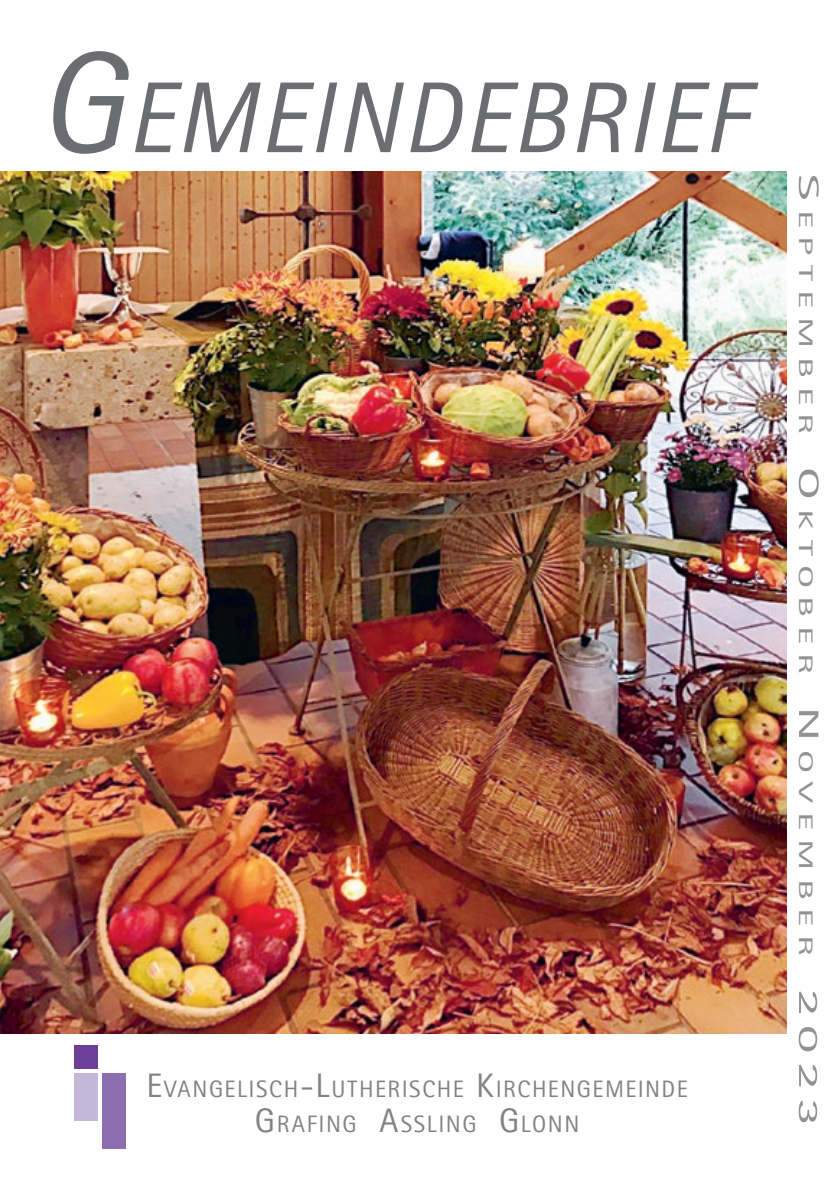
<style>
.page{position:relative;width:840px;height:1191px;background:#fff}
.page>*{position:absolute;margin:0;border:0;box-sizing:border-box;transform-origin:0 0}
.t1{font:120px "ELKB Zeichen";color:#6c4099}
.t2{font:italic 100.8px "Agfa Rotis Sans Serif";letter-spacing:.025em;color:#6c6d70}
.t3{font:23.8px/35.4px "Agfa Rotis Sans Serif";letter-spacing:.065em;color:#808285;text-align:center}
.t4{font:19.6px "Agfa Rotis Sans Serif";letter-spacing:.22em;color:#57585a;scale:2 1}
.s1{font-size:144px}
.s2{color:#c5b7d9}
.s3{color:#8d6fb1}
.s4{font-size:34px}
.s5{font-size:28px}
</style>
<div class="page">
<img style="left:0;top:172px;width:785px;height:861px">
<h2 class="t2" style="left:38px;top:59px;width:709px"><span class="s1">G</span>EMEINDEBRIEF</h2>
<h1 class="t1" style="left:130px;top:1044px;width:58px">l<span class="s2">k</span><span class="s3">b</span></h1>
<p class="t3" style="left:146px;top:1071px;width:539px"><span class="s4">E</span>VANGELISCH<span class="s4">-L</span>UTHERISCHE <span class="s4">K</span>IRCHENGEMEINDE<br><span class="s4">G</span> RAFING <span class="s4">A</span>SSLING <span class="s4">G</span> LONN</p>
<p class="t4" style="left:816px;top:174px;width:478px;rotate:90deg"><span class="s5">S</span>EPTEMBER <span class="s5">O</span>KTOBER <span class="s5">N</span>O VEMBER <span class="s5">2023</span></p>
</div>
